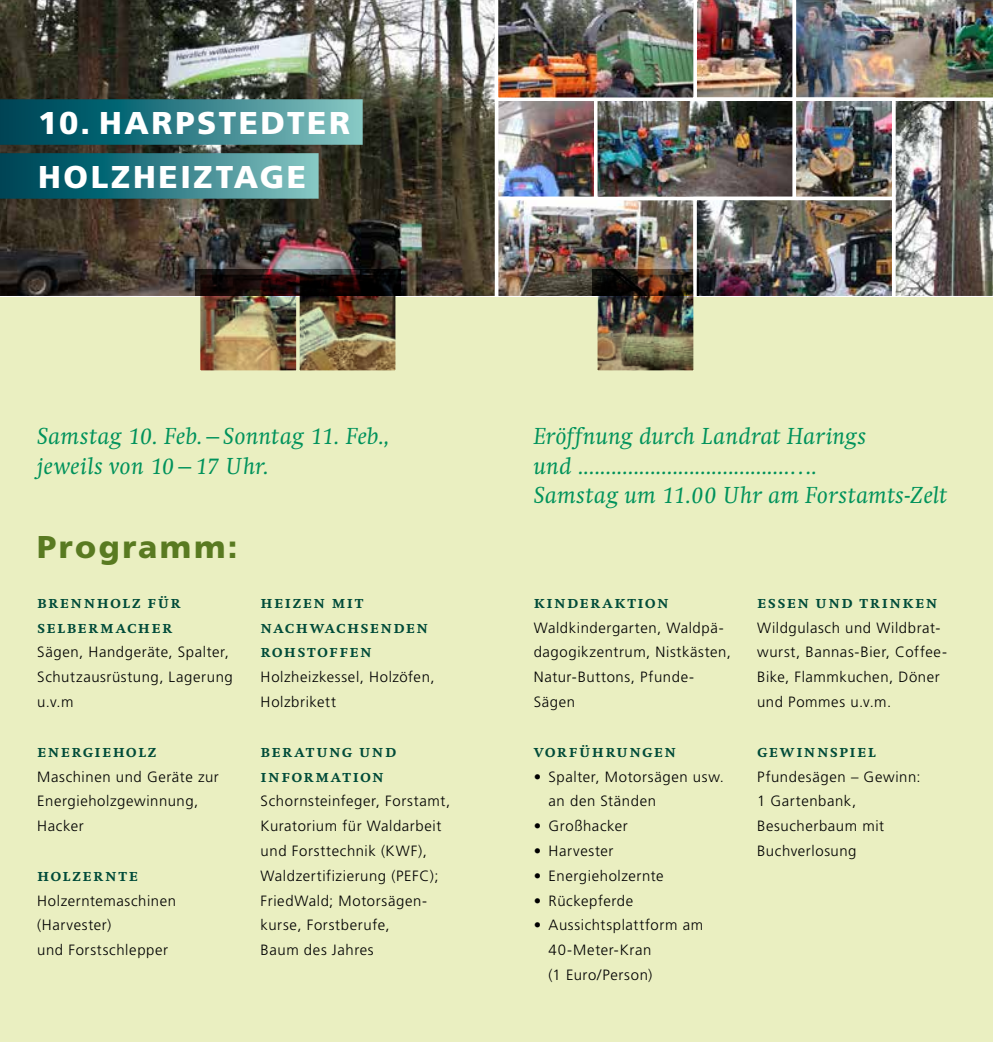
<style>
.page{position:relative;width:993px;height:1042px;background:#fff}
.page>*{position:absolute;margin:0;border:0;box-sizing:border-box;transform-origin:0 0}
.t1{font:900 31.5px/53.9px "Frutiger";letter-spacing:.085em;color:#fff}
.t2{font:900 31.5px "Frutiger";letter-spacing:.08em;color:#597a21}
.t3{font:italic 23.62px/29.8px "Swift LT Pro";letter-spacing:.01em;color:#00925b}
.t4{font:16.62px/24.8px "Swift Bold SC";letter-spacing:.08em;color:#004b39}
.t5{font:300 14.88px/24.8px "Frutiger";letter-spacing:.04em;color:#000}
</style>
<div class="page">
<img style="left:0;top:0;width:494px;height:298px">
<img style="left:494px;top:0;width:498px;height:298px">
<svg style="left:0;top:99px;width:362px;height:46px;background:#327e87"></svg>
<svg style="left:0;top:153px;width:318px;height:46px;background:#327e87"></svg>
<div style="left:0;top:298px;width:992px;height:744px;background:#eaefc1"></div>
<img style="left:202px;top:276px;width:192px;height:93px">
<img style="left:599px;top:276px;width:92px;height:93px">
<h1 class="t1" style="left:38px;top:95px;width:313px">10. HARPSTEDTER<br>HOLZHEIZTAGE</h1>
<h2 class="t3" style="left:37px;top:421px;width:354px">Samstag 10. Feb. – Sonntag 11. Feb., jeweils von 10 – 17 Uhr.</h2>
<h1 class="t2" style="left:37px;top:528px;width:202px">Programm:</h1>
<p class="t4" style="left:37px;top:590px;width:145px">brennholz für selbermacher</p>
<p class="t5" style="left:37px;top:640px;width:197px">Sägen, Handgeräte, Spalter,<br>Schutzausrüstung, Lagerung u.v.m</p>
<p class="t4" style="left:37px;top:738px;width:121px">energieholz</p>
<p class="t5" style="left:37px;top:764px;width:183px">Maschinen und Geräte zur<br>Energieholzgewinnung,<br>Hacker</p>
<p class="t4" style="left:37px;top:862px;width:102px">holzernte</p>
<p class="t5" style="left:37px;top:888px;width:140px">Holzerntemaschinen (Harvester)<br>und Forstschlepper</p>
<p class="t4" style="left:260px;top:590px;width:169px">heizen mit nachwachsenden rohstoffen</p>
<p class="t5" style="left:260px;top:665px;width:175px">Holzheizkessel, Holzöfen,<br>Holzbrikett</p>
<p class="t4" style="left:260px;top:738px;width:137px">beratung und information</p>
<p class="t5" style="left:260px;top:789px;width:191px">Schornsteinfeger, Forstamt,<br>Kuratorium für Waldarbeit und Forsttechnik (KWF),<br>Waldzertifizierung (PEFC);<br>FriedWald; Motorsägen&shy;kurse, Forstberufe,<br>Baum des Jahres</p>
<h2 class="t3" style="left:533px;top:421px;width:415px">Eröffnung durch Landrat Harings<br>und ......................................….<br>Samstag um 11.00 Uhr am Forstamts-Zelt</h2>
<p class="t4" style="left:533px;top:590px;width:136px">kinderaktion</p>
<p class="t5" style="left:533px;top:615px;width:199px">Waldkindergarten, Waldpä&shy;dagogikzentrum, Nistkästen,<br>Natur-Buttons, Pfunde-<br>Sägen</p>
<p class="t4" style="left:533px;top:738px;width:144px">vorführungen</p>
<p class="t5" style="left:548px;top:764px;width:177px;text-indent:-15px">• Spalter, Motorsägen usw. an den Ständen</p>
<p class="t5" style="left:533px;top:813px;width:96px">• Großhacker</p>
<p class="t5" style="left:533px;top:838px;width:81px">• Harvester</p>
<p class="t5" style="left:533px;top:863px;width:131px">• Energieholzernte</p>
<p class="t5" style="left:533px;top:888px;width:101px">• Rückepferde</p>
<p class="t5" style="left:548px;top:913px;width:156px;text-indent:-15px">• Aussichtsplattform am<br>40-Meter-Kran<br>(1 Euro/Person)</p>
<p class="t4" style="left:756px;top:590px;width:182px">essen und trinken</p>
<p class="t5" style="left:756px;top:615px;width:191px">Wildgulasch und Wildbrat&shy;wurst, Bannas-Bier, Coffee-<br>Bike, Flammkuchen, Döner und Pommes u.v.m.</p>
<p class="t4" style="left:756px;top:738px;width:120px">gewinnspiel</p>
<p class="t5" style="left:756px;top:764px;width:165px">Pfundesägen – Gewinn:<br>1 Gartenbank,<br>Besucherbaum mit<br>Buchverlosung</p>
</div>
